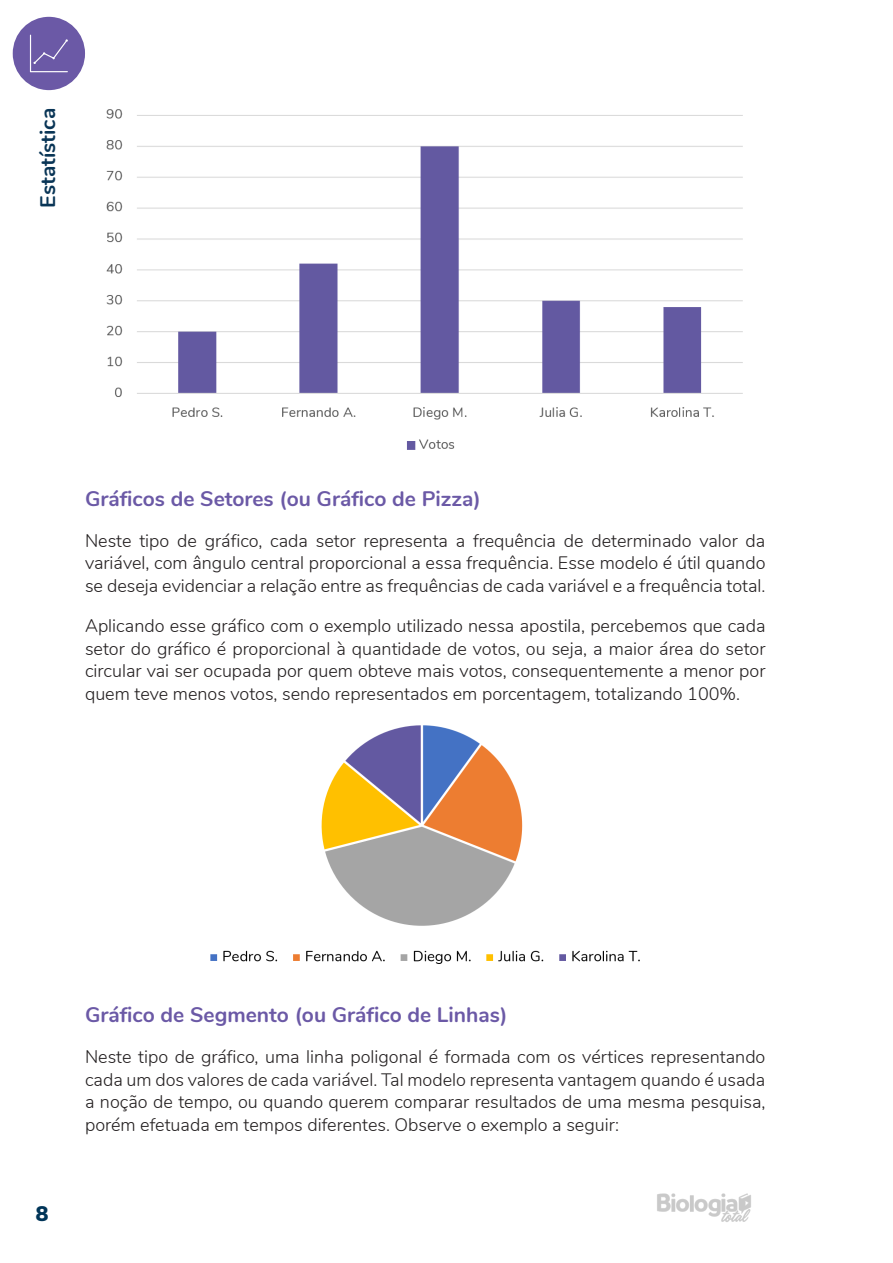
<style>
.page{position:relative;width:893px;height:1263px;background:#fff}
.page>*{position:absolute;margin:0;border:0;box-sizing:border-box;transform-origin:0 0}
.TÍTULO_PEQUENO_3{font:700 21px "Nunito";color:#6b59a6}
.t1{font:700 21px "Nunito";letter-spacing:-.005em;color:#093556}
.t2{font:900 21px "Nunito";color:#003558}
.TÍTULO_PEQUENO_1{font:300 18px/22.5px "Nunito";color:#231f20;text-align:justify}
</style>
<div class="page">
<div style="left:13px;top:17px;width:72px;height:73px;background:#6b59a6;border-radius:50%"></div>
<img style="left:657px;top:1193px;width:94px;height:29px">
<svg style="left:30px;top:35px;width:38px;height:37px"></svg>
<img style="left:106px;top:109px;width:637px;height:341px">
<img style="left:210px;top:725px;width:430px;height:239px">
<p class="t1" style="left:32px;top:208px;width:101px;rotate:-90deg">Estatística</p>
<p class="TÍTULO_PEQUENO_3" style="left:85px;top:483px;width:397px">Gráficos de Setores (ou Gráfico de Pizza)</p>
<p class="TÍTULO_PEQUENO_1" style="left:85px;top:528px;width:682px">Neste tipo de gráfico, cada setor representa a frequência de determinado valor da variável, com ângulo central proporcional a essa frequência. Esse modelo é útil quando se deseja evidenciar a relação entre as frequências de cada variável e a frequência total.</p>
<p class="TÍTULO_PEQUENO_1" style="left:85px;top:614px;width:682px">Aplicando esse gráfico com o exemplo utilizado nessa apostila, percebemos que cada setor do gráfico é proporcional à quantidade de votos, ou seja, a maior área do setor circular vai ser ocupada por quem obteve mais votos, consequentemente a menor por quem teve menos votos, sendo representados em porcentagem, totalizando 100%.</p>
<p class="t2" style="left:36px;top:1198px;width:14px">8</p>
<p class="TÍTULO_PEQUENO_3" style="left:85px;top:1000px;width:424px">Gráfico de Segmento (ou Gráfico de Linhas)</p>
<p class="TÍTULO_PEQUENO_1" style="left:85px;top:1044px;width:682px">Neste tipo de gráfico, uma linha poligonal é formada com os vértices representando cada um dos valores de cada variável. Tal modelo representa vantagem quando é usada a noção de tempo, ou quando querem comparar resultados de uma mesma pesquisa, porém efetuada em tempos diferentes. Observe o exemplo a seguir:</p>
</div>
